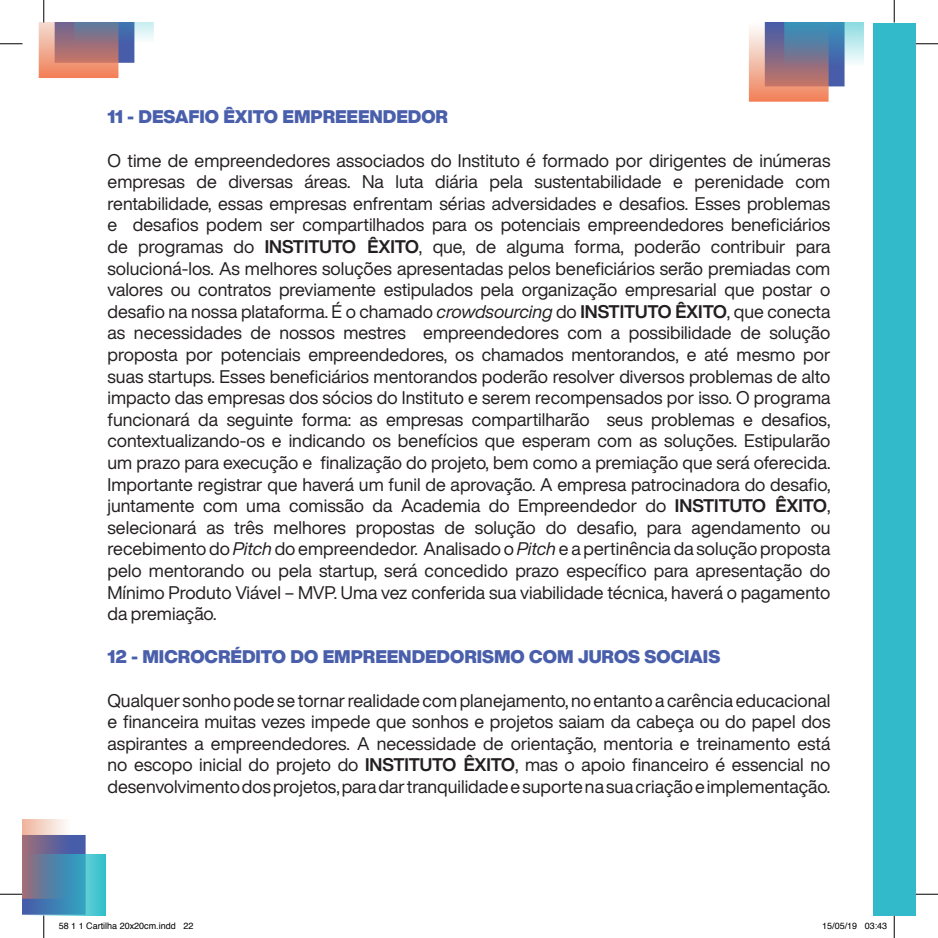
<style>
.page{position:relative;width:938px;height:938px;background:#fff}
.page>*{position:absolute;margin:0;border:0;box-sizing:border-box;transform-origin:0 0}
.t1{font:18px/21.6px "Helvetica Now Display";color:#231f20;text-align:justify}
.t2{font:900 18px "Helvetica Now Display";color:#4a5fab}
.t3{font:9px "Helvetica";color:#000}
.s1{font-weight:700}
.s2{font-style:italic}
</style>
<div class="page">
<svg style="left:749px;top:22px;width:115px;height:80px;background:#a69aa6"></svg>
<div style="left:873px;top:23px;width:42px;height:892px;background:#32baca"></div>
<svg style="left:0;top:44px;width:22px;height:1px"></svg>
<svg style="left:915px;top:44px;width:23px;height:1px"></svg>
<svg style="left:915px;top:894px;width:23px;height:1px"></svg>
<svg style="left:39px;top:0;width:115px;height:78px"></svg>
<svg style="left:894px;top:0;width:1px;height:23px"></svg>
<svg style="left:894px;top:915px;width:1px;height:23px"></svg>
<svg style="left:0;top:819px;width:106px;height:119px"></svg>
<p class="t2" style="left:108px;top:104px;width:342px">11 - DESAFIO ÊXITO EMPREEENDEDOR</p>
<p class="t1" style="left:108px;top:149px;width:724px">O time de empreendedores associados do Instituto é formado por dirigentes de inúmeras empresas de diversas áreas. Na luta diária pela sustentabilidade e perenidade com rentabilidade, essas empresas enfrentam sérias adversidades e desafios. Esses problemas e desafios podem ser compartilhados para os potenciais empreendedores beneficiários de programas do <span class="s1">INSTITUTO ÊXITO</span>, que, de alguma forma, poderão contribuir para solucioná-los. As melhores soluções apresentadas pelos beneficiários serão premiadas com valores ou contratos previamente estipulados pela organização empresarial que postar o desafio na nossa plataforma. É o chamado <span class="s2">crowdsourcing</span> do <span class="s1">INSTITUTO ÊXITO</span>, que conecta as necessidades de nossos mestres empreendedores com a possibilidade de solução proposta por potenciais empreendedores, os chamados mentorandos, e até mesmo por suas startups. Esses beneficiários mentorandos poderão resolver diversos problemas de alto impacto das empresas dos sócios do Instituto e serem recompensados por isso. O programa funcionará da seguinte forma: as empresas compartilharão seus problemas e desafios, contextualizando-os e indicando os benefícios que esperam com as soluções. Estipularão um prazo para execução e finalização do projeto, bem como a premiação que será oferecida.<br>Importante registrar que haverá um funil de aprovação. A empresa patrocinadora do desafio, juntamente com uma comissão da Academia do Empreendedor do <span class="s1">INSTITUTO ÊXITO</span>, selecionará as três melhores propostas de solução do desafio, para agendamento ou recebimento do <span class="s2">Pitch</span> do empreendedor. Analisado o <span class="s2">Pitch</span> e a pertinência da solução proposta pelo mentorando ou pela startup, será concedido prazo específico para apresentação do Mínimo Produto Viável – MVP. Uma vez conferida sua viabilidade técnica, haverá o pagamento da premiação.</p>
<p class="t2" style="left:108px;top:644px;width:614px">12 - MICROCRÉDITO DO EMPREENDEDORISMO COM JUROS SOCIAIS</p>
<p class="t1" style="left:108px;top:689px;width:724px">Qualquer sonho pode se tornar realidade com planejamento, no entanto a carência educacional e financeira muitas vezes impede que sonhos e projetos saiam da cabeça ou do papel dos aspirantes a empreendedores. A necessidade de orientação, mentoria e treinamento está no escopo inicial do projeto do <span class="s1">INSTITUTO ÊXITO</span>, mas o apoio financeiro é essencial no desenvolvimento dos projetos, para dar tranquilidade e suporte na sua criação e implementação.</p>
<p class="t3" style="left:59px;top:919px;width:136px">58 1 1 Cartilha 20x20cm.indd 22</p>
<p class="t3" style="left:822px;top:919px;width:67px">15/05/19 03:43</p>
</div>
